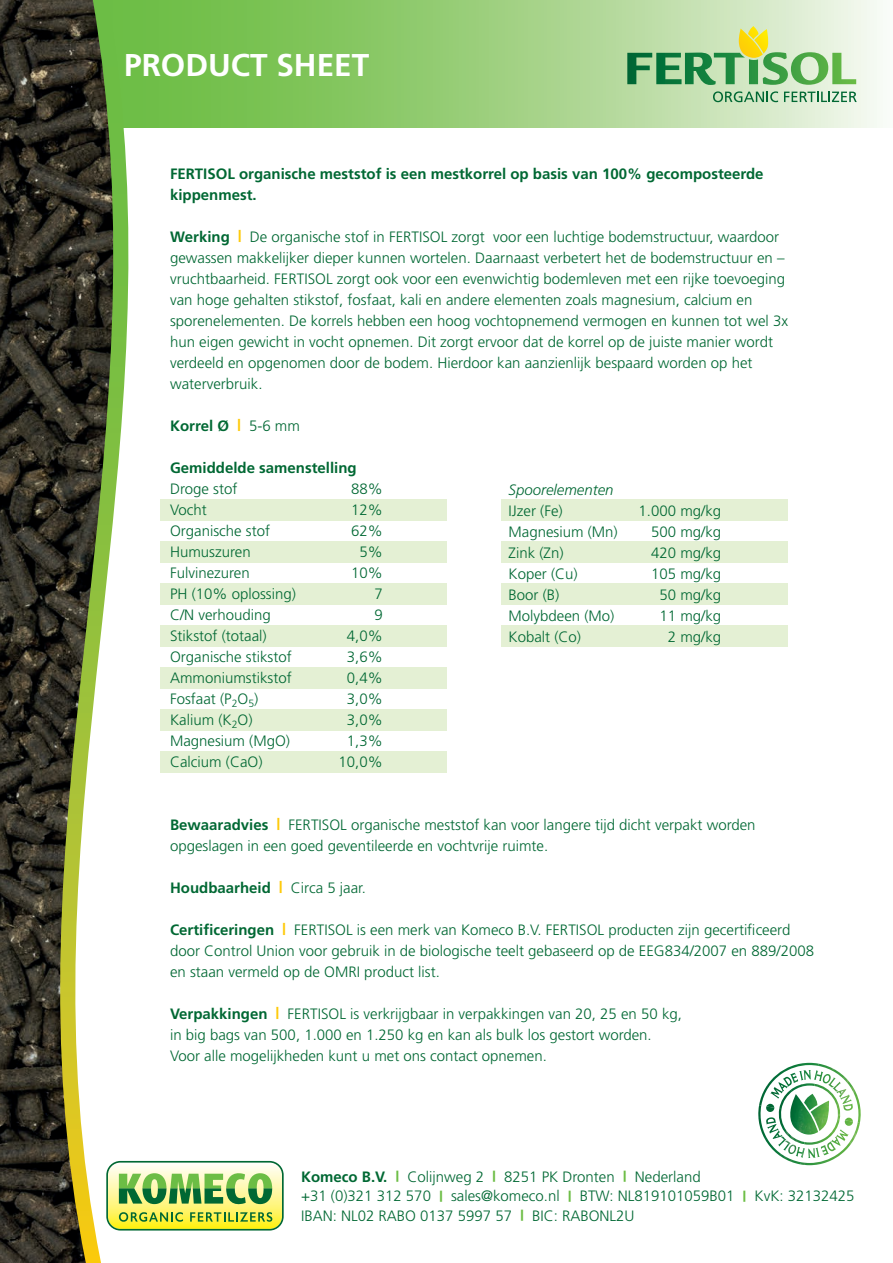
<style>
.page{position:relative;width:893px;height:1263px;background:#fff}
.page>*{position:absolute;margin:0;border:0;box-sizing:border-box;transform-origin:0 0}
.t1{font:700 31.5px "Frutiger LT Std";color:#fff}
.t2{font:300 15px/21px "Frutiger LT Std";color:#006833}
.t3{font:700 15px/21px "Frutiger LT Std";color:#006833}
.t4{font:italic 300 15px "Frutiger LT Std";color:#006833}
.s1{font-weight:700}
.s2{font-weight:300}
</style>
<div class="page">
<div style="left:161px;top:500px;width:286px;height:21px;background:#e4f0d4"></div>
<div style="left:501px;top:500px;width:286px;height:21px;background:#e4f0d4"></div>
<div style="left:161px;top:542px;width:286px;height:21px;background:#e4f0d4"></div>
<div style="left:501px;top:542px;width:286px;height:21px;background:#e4f0d4"></div>
<div style="left:161px;top:584px;width:286px;height:21px;background:#e4f0d4"></div>
<div style="left:501px;top:584px;width:286px;height:21px;background:#e4f0d4"></div>
<div style="left:161px;top:626px;width:286px;height:21px;background:#e4f0d4"></div>
<div style="left:501px;top:626px;width:286px;height:21px;background:#e4f0d4"></div>
<div style="left:161px;top:668px;width:286px;height:21px;background:#e4f0d4"></div>
<div style="left:161px;top:710px;width:286px;height:21px;background:#e4f0d4"></div>
<div style="left:161px;top:752px;width:286px;height:21px;background:#e4f0d4"></div>
<svg style="left:185px;top:0;width:695px;height:128px;background:#a1d284"></svg>
<svg style="left:0;top:0;width:185px;height:1263px"></svg>
<svg style="left:106px;top:1161px;width:178px;height:69px;background:#b5d073"></svg>
<svg style="left:713px;top:91px;width:65px;height:11px"></svg>
<svg style="left:784px;top:92px;width:73px;height:10px"></svg>
<svg style="left:627px;top:26px;width:229px;height:59px;background:#a6ce96"></svg>
<img style="left:759px;top:1063px;width:59px;height:42px">
<img style="left:818px;top:1063px;width:43px;height:59px">
<img style="left:758px;top:1105px;width:43px;height:59px">
<img style="left:801px;top:1122px;width:59px;height:43px">
<img style="left:766px;top:1070px;width:51px;height:36px">
<img style="left:816px;top:1071px;width:37px;height:49px">
<img style="left:766px;top:1106px;width:36px;height:51px">
<img style="left:802px;top:1120px;width:51px;height:38px">
<img style="left:790px;top:1094px;width:39px;height:40px">
<h1 class="t1" style="left:124px;top:46px;width:247px">PRODUCT SHEET</h1>
<p class="t3" style="left:170px;top:164px;width:595px">FERTISOL organische meststof is een mestkorrel op basis van 100% gecomposteerde kippenmest.</p>
<p class="t2" style="left:170px;top:227px;width:619px"><span class="s1">Werking</span> <sup>|</sup> De organische stof in FERTISOL zorgt voor een luchtige bodemstructuur, waardoor gewassen makkelijker dieper kunnen wortelen. Daarnaast verbetert het de bodemstructuur en – vruchtbaarheid. FERTISOL zorgt ook voor een evenwichtig bodemleven met een rijke toevoeging van hoge gehalten stikstof, fosfaat, kali en andere elementen zoals magnesium, calcium en sporenelementen. De korrels hebben een hoog vochtopnemend vermogen en kunnen tot wel 3x hun eigen gewicht in vocht opnemen. Dit zorgt ervoor dat de korrel op de juiste manier wordt verdeeld en opgenomen door de bodem. Hierdoor kan aanzienlijk bespaard worden op het waterverbruik.</p>
<p class="t3" style="left:170px;top:416px;width:131px">Korrel Ø <sup>|</sup> <span class="s2">5-6 mm</span></p>
<p class="t3" style="left:170px;top:458px;width:188px">Gemiddelde samenstelling</p>
<p class="t2" style="left:170px;top:479px;width:69px">Droge stof</p>
<p class="t2" style="left:351px;top:479px;width:33px">88%</p>
<p class="t2" style="left:170px;top:500px;width:38px">Vocht</p>
<p class="t2" style="left:351px;top:500px;width:33px">12%</p>
<p class="t2" style="left:170px;top:521px;width:102px">Organische stof</p>
<p class="t2" style="left:351px;top:521px;width:33px">62%</p>
<p class="t2" style="left:170px;top:542px;width:82px">Humuszuren</p>
<p class="t2" style="left:359px;top:542px;width:25px">5%</p>
<p class="t2" style="left:170px;top:563px;width:81px">Fulvinezuren</p>
<p class="t2" style="left:351px;top:563px;width:33px">10%</p>
<p class="t2" style="left:170px;top:584px;width:127px">PH (10% oplossing)</p>
<p class="t2" style="left:374px;top:584px;width:10px">7</p>
<p class="t2" style="left:170px;top:605px;width:102px">C/N verhouding</p>
<p class="t2" style="left:374px;top:605px;width:10px">9</p>
<p class="t2" style="left:170px;top:626px;width:98px">Stikstof (totaal)</p>
<p class="t2" style="left:347px;top:626px;width:37px">4,0%</p>
<p class="t2" style="left:170px;top:647px;width:123px">Organische stikstof</p>
<p class="t2" style="left:347px;top:647px;width:37px">3,6%</p>
<p class="t2" style="left:170px;top:668px;width:123px">Ammoniumstikstof</p>
<p class="t2" style="left:347px;top:668px;width:37px">0,4%</p>
<p class="t2" style="left:170px;top:689px;width:90px">Fosfaat (P<sub>2</sub>O<sub>5</sub>)</p>
<p class="t2" style="left:347px;top:689px;width:37px">3,0%</p>
<p class="t2" style="left:170px;top:710px;width:84px">Kalium (K<sub>2</sub>O)</p>
<p class="t2" style="left:347px;top:710px;width:37px">3,0%</p>
<p class="t2" style="left:170px;top:731px;width:122px">Magnesium (MgO)</p>
<p class="t2" style="left:347px;top:731px;width:37px">1,3%</p>
<p class="t2" style="left:170px;top:752px;width:94px">Calcium (CaO)</p>
<p class="t2" style="left:338px;top:752px;width:46px">10,0%</p>
<p class="t4" style="left:509px;top:481px;width:107px">Spoorelementen</p>
<p class="t2" style="left:509px;top:500px;width:56px">IJzer (Fe)</p>
<p class="t2" style="left:639px;top:500px;width:84px">1.000 mg/kg</p>
<p class="t2" style="left:509px;top:521px;width:111px">Magnesium (Mn)</p>
<p class="t2" style="left:651px;top:521px;width:72px">500 mg/kg</p>
<p class="t2" style="left:509px;top:542px;width:57px">Zink (Zn)</p>
<p class="t2" style="left:651px;top:542px;width:72px">420 mg/kg</p>
<p class="t2" style="left:509px;top:563px;width:71px">Koper (Cu)</p>
<p class="t2" style="left:651px;top:563px;width:72px">105 mg/kg</p>
<p class="t2" style="left:509px;top:584px;width:52px">Boor (B)</p>
<p class="t2" style="left:659px;top:584px;width:63px">50 mg/kg</p>
<p class="t2" style="left:509px;top:605px;width:107px">Molybdeen (Mo)</p>
<p class="t2" style="left:659px;top:605px;width:63px">11 mg/kg</p>
<p class="t2" style="left:509px;top:626px;width:74px">Kobalt (Co)</p>
<p class="t2" style="left:668px;top:626px;width:55px">2 mg/kg</p>
<p class="t2" style="left:170px;top:815px;width:587px"><span class="s1">Bewaaradvies</span> <sup>|</sup> FERTISOL organische meststof kan voor langere tijd dicht verpakt worden opgeslagen in een goed geventileerde en vochtvrije ruimte.</p>
<p class="t3" style="left:170px;top:878px;width:197px">Houdbaarheid <sup>|</sup> <span class="s2">Circa 5 jaar.</span></p>
<p class="t2" style="left:170px;top:920px;width:645px"><span class="s1">Certificeringen</span> <sup>|</sup> FERTISOL is een merk van Komeco B.V. FERTISOL producten zijn gecertificeerd door Control Union voor gebruik in de biologische teelt gebaseerd op de EEG834/2007 en 889/2008 en staan vermeld op de OMRI product list.</p>
<p class="t2" style="left:170px;top:1004px;width:513px"><span class="s1">Verpakkingen</span> <sup>|</sup> FERTISOL is verkrijgbaar in verpakkingen van 20, 25 en 50 kg, in big bags van 500, 1.000 en 1.250 kg en kan als bulk los gestort worden.<br>Voor alle mogelijkheden kunt u met ons contact opnemen.</p>
<p class="t2" style="left:301px;top:1167px;width:555px;line-height:19.5px"><span class="s1">Komeco B.V.</span> <sup>|</sup> Colijnweg 2 <sup>|</sup> 8251 PK Dronten <sup>|</sup> Nederland<br>+31 (0)321 312 570 <sup>|</sup> sales@komeco.nl <sup>|</sup> BTW: NL819101059B01 <sup>|</sup> KvK: 32132425<br>IBAN: NL02 RABO 0137 5997 57 <sup>|</sup> BIC: RABONL2U</p>
</div>
